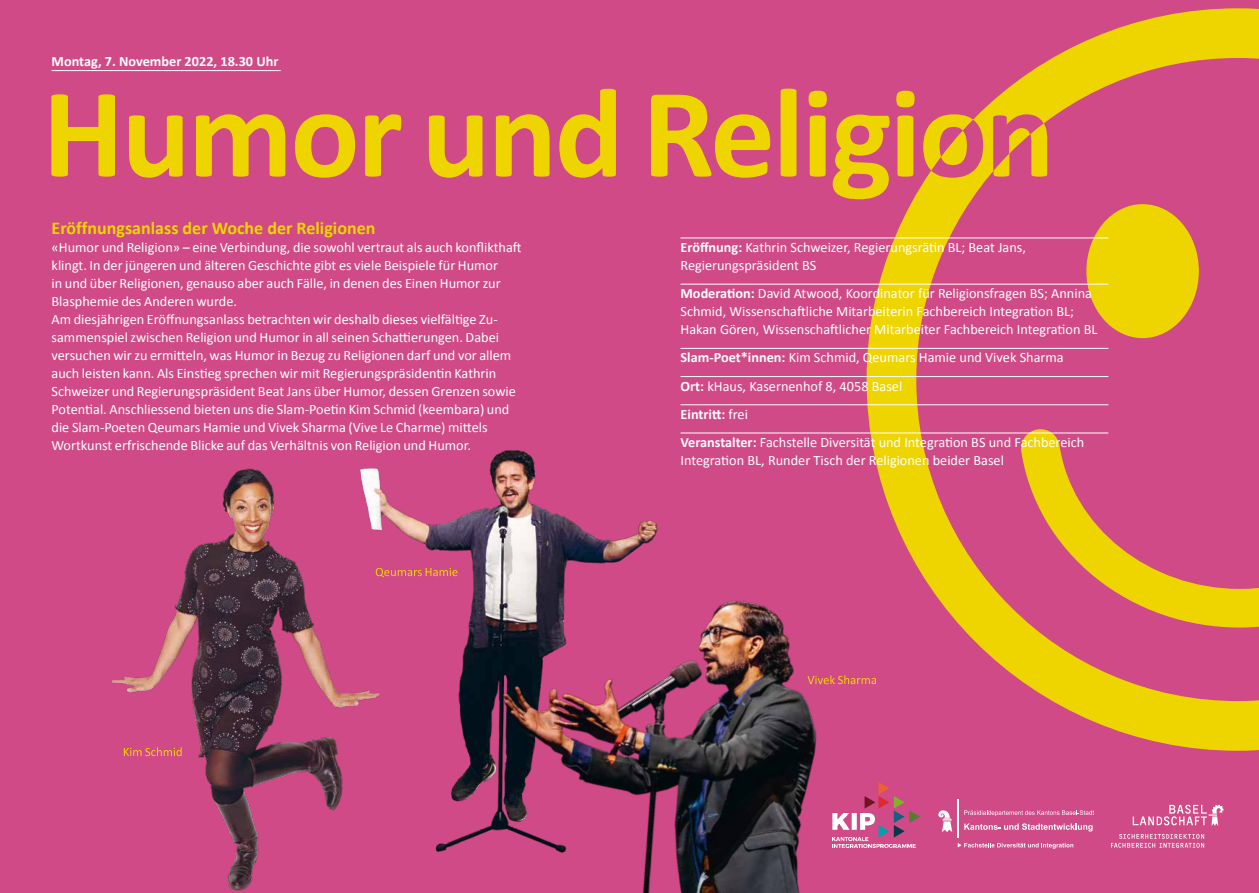
<style>
.page{position:relative;width:1259px;height:893px;background:#d04a87}
.page>*{position:absolute;margin:0;border:0;box-sizing:border-box;transform-origin:0 0}
.t1{font:700 129px "Calibri";letter-spacing:-.02em;color:#efd500}
.t2{font:700 18px "Calibri";color:#efd500}
.t3{font:14.25px/18px "Calibri";color:#fff}
.t4{font:700 14.25px "Calibri";color:#fff}
.s1{font-weight:700}
</style>
<div class="page">
<img style="left:111px;top:468px;width:244px;height:423px">
<img style="left:355px;top:450px;width:180px;height:256px">
<svg style="left:964px;top:810px;width:130px;height:6px"></svg>
<svg style="left:940px;top:810px;width:12px;height:22px"></svg>
<hr style="left:957px;top:799px;width:1px;height:38px;background:#fff">
<svg style="left:957px;top:843px;width:116px;height:6px"></svg>
<svg style="left:964px;top:823px;width:128px;height:8px"></svg>
<hr style="left:52px;top:70px;width:229px;height:1px;background:#fff">
<svg style="left:866px;top:8px;width:393px;height:743px"></svg>
<div style="left:1086px;top:204px;width:112px;height:134px;background:#efd500;border-radius:50%"></div>
<svg style="left:1019px;top:428px;width:240px;height:200px"></svg>
<hr style="left:680px;top:238px;width:428px;height:1px;background:#fff">
<hr style="left:680px;top:284px;width:428px;height:1px;background:#fff">
<hr style="left:680px;top:348px;width:428px;height:1px;background:#fff">
<hr style="left:680px;top:376px;width:428px;height:1px;background:#fff">
<hr style="left:680px;top:404px;width:428px;height:1px;background:#fff">
<hr style="left:680px;top:433px;width:428px;height:1px;background:#fff">
<img style="left:432px;top:468px;width:508px;height:425px">
<svg style="left:1132px;top:805px;width:91px;height:21px"></svg>
<svg style="left:1111px;top:834px;width:93px;height:14px"></svg>
<svg style="left:124px;top:747px;width:58px;height:9px"></svg>
<svg style="left:376px;top:568px;width:81px;height:9px"></svg>
<svg style="left:807px;top:675px;width:69px;height:9px"></svg>
<svg style="left:931px;top:114px;width:112px;height:64px"></svg>
<p class="t4" style="left:52px;top:51px;width:228px">Montag, 7. November 2022, 18.30 Uhr</p>
<h1 class="t1" style="left:42px;top:42px;width:1014px">Humor und Religion</h1>
<p class="t2" style="left:52px;top:215px;width:325px">Eröffnungsanlass der Woche der Religionen</p>
<p class="t3" style="left:52px;top:238px;width:471px">«Humor und Religion» – eine Verbindung, die sowohl vertraut als auch konflikthaft klingt. In der jüngeren und älteren Geschichte gibt es viele Beispiele für Humor<br>in und über Religionen, genauso aber auch Fälle, in denen des Einen Humor zur Blasphemie des Anderen wurde.<br>Am diesjährigen Eröffnungsanlass betrachten wir deshalb dieses vielfältige Zu&shy;sammenspiel zwischen Religion und Humor in all seinen Schattierungen. Dabei versuchen wir zu ermitteln, was Humor in Bezug zu Religionen darf und vor allem auch leisten kann. Als Einstieg sprechen wir mit Regierungspräsidentin Kathrin Schweizer und Regierungspräsident Beat Jans über Humor, dessen Grenzen sowie Potential. Anschliessend bieten uns die Slam-Poetin Kim Schmid (keembara) und die Slam-Poeten Qeumars Hamie und Vivek Sharma (Vive Le Charme) mittels Wortkunst erfrischende Blicke auf das Verhältnis von Religion und Humor.</p>
<p class="t3" style="left:680px;top:238px;width:347px"><span class="s1">Eröffnung:</span> Kathrin Schweizer, Regierungsrätin BL; Beat Jans,<br>Regierungspräsident BS</p>
<p class="t3" style="left:680px;top:284px;width:418px"><span class="s1">Moderation:</span> David Atwood, Koordinator für Religionsfragen BS; Annina<br>Schmid, Wissenschaftliche Mitarbeiterin Fachbereich Integration BL;<br>Hakan Gören, Wissenschaftlicher Mitarbeiter Fachbereich Integration BL</p>
<p class="t3" style="left:680px;top:343px;width:405px;line-height:28.2px"><span class="s1">Slam-Poet*innen:</span> Kim Schmid, Qeumars Hamie und Vivek Sharma <span class="s1">Ort:</span> kHaus, Kasernenhof 8, 4058 Basel<br><span class="s1">Eintritt:</span> frei<br><span class="s1">Veranstalter:</span> Fachstelle Diversität und Integration BS und Fachbereich</p>
<p class="t3" style="left:680px;top:451px;width:325px">Integration BL, Runder Tisch der Religionen beider Basel</p>
</div>
